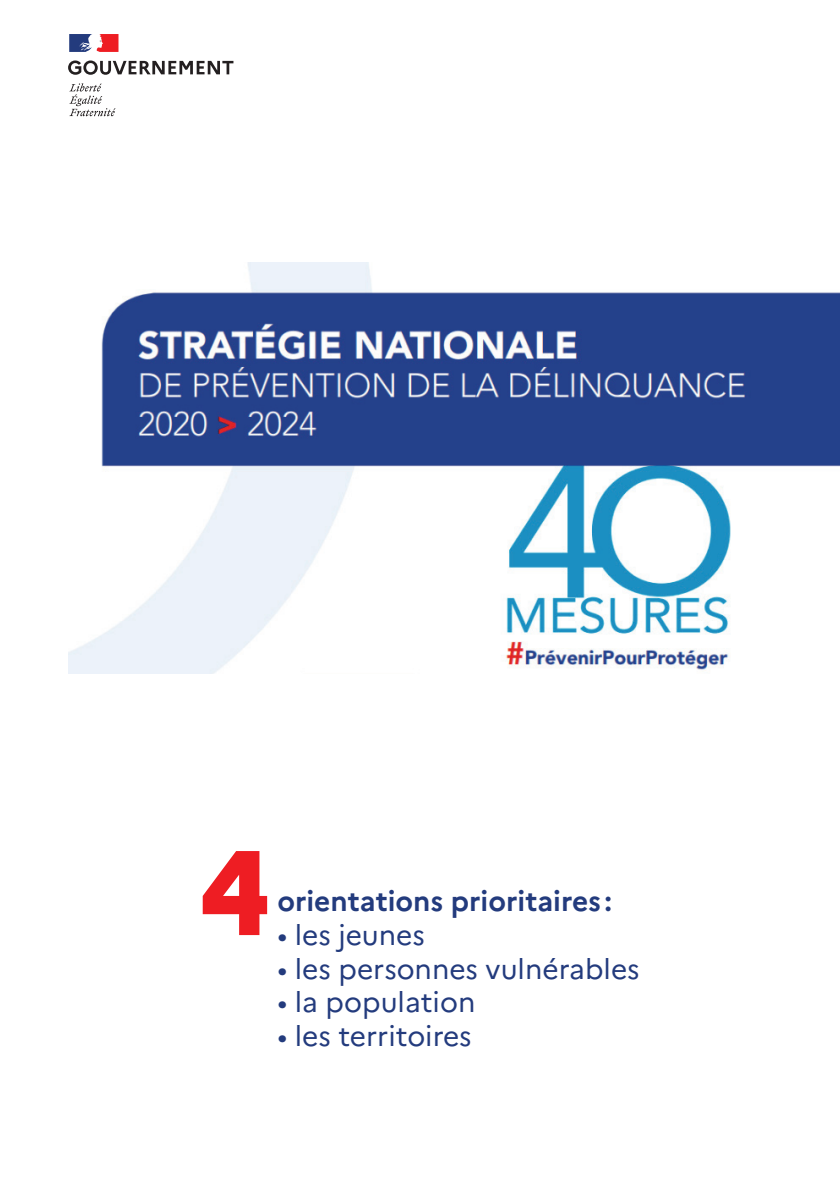
<style>
.page{position:relative;width:840px;height:1191px;background:#fff}
.page>*{position:absolute;margin:0;border:0;box-sizing:border-box;transform-origin:0 0}
.t1{font:800 120px "Marianne";color:#ee1d23}
.t2{font:28px "Marianne";color:#233b7d}
.t3{font:700 28px "Marianne";color:#233b7d}
</style>
<div class="page">
<img style="left:68px;top:263px;width:771px;height:410px">
<svg style="left:68px;top:60px;width:165px;height:15px"></svg>
<svg style="left:69px;top:83px;width:46px;height:33px"></svg>
<svg style="left:69px;top:34px;width:49px;height:18px"></svg>
<h1 class="t1" style="left:198px;top:819px;width:74px">4</h1>
<p class="t3" style="left:277px;top:884px;width:336px">orientations prioritaires :</p>
<p class="t2" style="left:277px;top:918px;width:149px">• les jeunes</p>
<p class="t2" style="left:277px;top:951px;width:363px">• les personnes vulnérables</p>
<p class="t2" style="left:277px;top:985px;width:199px">• la population</p>
<p class="t2" style="left:277px;top:1018px;width:196px">• les territoires</p>
</div>
